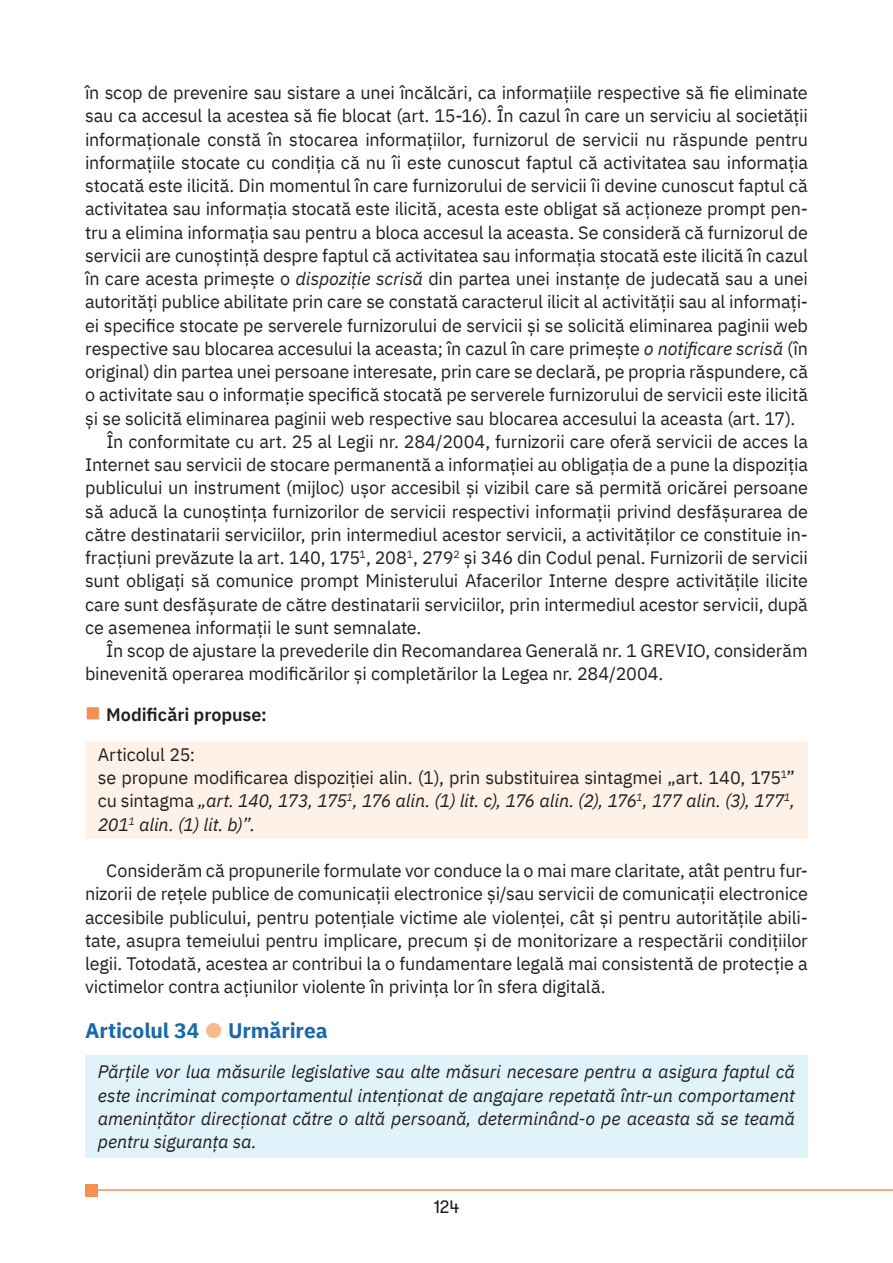
<style>
.page{position:relative;width:893px;height:1263px;background:#fff}
.page>*{position:absolute;margin:0;border:0;box-sizing:border-box;transform-origin:0 0}
.t1{font:700 21px "IBM Plex Sans";letter-spacing:-.005em;color:#1769aa}
.t2{font:18px/23.2px "IBM Plex Sans";letter-spacing:-.01em;color:#231f20}
.t3{font:italic 18px/23.2px "IBM Plex Sans";letter-spacing:-.005em;color:#231f20;text-align:justify}
.t4{font:600 18px "IBM Plex Sans";letter-spacing:-.005em;color:#231f20}
.t5{font:18px "GT Walsheim Pro";color:#231f20}
.s1{font-style:italic}
.s2{color:#f68f50}
</style>
<div class="page">
<hr style="left:89px;top:1189px;width:804px;height:2px;background:#f68f50">
<div style="left:85px;top:1184px;width:13px;height:12px;background:#f68f50"></div>
<div style="left:85px;top:1056px;width:723px;height:102px;background:#e0f2fa"></div>
<div style="left:85px;top:741px;width:723px;height:98px;background:#fef2e8"></div>
<p class="t2" style="left:85px;top:80px;width:724px">în scop de prevenire sau sistare a unei încălcări, ca informaţiile respective să fie eliminate</p>
<p class="t2" style="left:85px;top:103px;width:724px">sau ca accesul la acestea să fie blocat (art. 15-16). În cazul în care un serviciu al societăţii</p>
<p class="t2" style="left:85px;top:126px;width:724px">informaţionale constă în stocarea informaţiilor, furnizorul de servicii nu răspunde pentru</p>
<p class="t2" style="left:85px;top:149px;width:724px">informaţiile stocate cu condiţia că nu îi este cunoscut faptul că activitatea sau informaţia</p>
<p class="t2" style="left:85px;top:173px;width:724px">stocată este ilicită. Din momentul în care furnizorului de servicii îi devine cunoscut faptul că</p>
<p class="t2" style="left:85px;top:196px;width:724px">activitatea sau informaţia stocată este ilicită, acesta este obligat să acţioneze prompt pen-</p>
<p class="t2" style="left:85px;top:219px;width:724px">tru a elimina informaţia sau pentru a bloca accesul la aceasta. Se consideră că furnizorul de</p>
<p class="t2" style="left:85px;top:242px;width:724px">servicii are cunoştinţă despre faptul că activitatea sau informaţia stocată este ilicită în cazul</p>
<p class="t2" style="left:85px;top:266px;width:724px">în care acesta primeşte o <span class="s1">dispoziţie scrisă</span> din partea unei instanţe de judecată sau a unei</p>
<p class="t2" style="left:85px;top:289px;width:724px">autorităţi publice abilitate prin care se constată caracterul ilicit al activităţii sau al informaţi-</p>
<p class="t2" style="left:85px;top:312px;width:724px">ei specifice stocate pe serverele furnizorului de servicii şi se solicită eliminarea paginii web</p>
<p class="t2" style="left:85px;top:335px;width:724px">respective sau blocarea accesului la aceasta; în cazul în care primeşte <span class="s1">o notificare scrisă</span> (în</p>
<p class="t2" style="left:85px;top:359px;width:724px">original) din partea unei persoane interesate, prin care se declară, pe propria răspundere, că</p>
<p class="t2" style="left:85px;top:382px;width:724px">o activitate sau o informaţie specifică stocată pe serverele furnizorului de servicii este ilicită</p>
<p class="t2" style="left:85px;top:405px;width:712px">şi se solicită eliminarea paginii web respective sau blocarea accesului la aceasta (art. 17).</p>
<p class="t2" style="left:106px;top:428px;width:703px">În conformitate cu art. 25 al Legii nr. 284/2004, furnizorii care oferă servicii de acces la</p>
<p class="t2" style="left:85px;top:452px;width:724px">Internet sau servicii de stocare permanentă a informaţiei au obligaţia de a pune la dispoziţia</p>
<p class="t2" style="left:85px;top:475px;width:724px">publicului un instrument (mijloc) uşor accesibil şi vizibil care să permită oricărei persoane</p>
<p class="t2" style="left:85px;top:498px;width:724px">să aducă la cunoştinţa furnizorilor de servicii respectivi informaţii privind desfăşurarea de</p>
<p class="t2" style="left:85px;top:521px;width:724px">către destinatarii serviciilor, prin intermediul acestor servicii, a activităţilor ce constituie in-</p>
<p class="t2" style="left:85px;top:545px;width:724px">fracţiuni prevăzute la art. 140, 175<sup>1</sup>, 208<sup>1</sup>, 279<sup>2</sup> şi 346 din Codul penal. Furnizorii de servicii</p>
<p class="t2" style="left:85px;top:568px;width:724px">sunt obligaţi să comunice prompt Ministerului Afacerilor Interne despre activităţile ilicite</p>
<p class="t2" style="left:85px;top:591px;width:724px">care sunt desfăşurate de către destinatarii serviciilor, prin intermediul acestor servicii, după</p>
<p class="t2" style="left:85px;top:614px;width:338px">ce asemenea informaţii le sunt semnalate.</p>
<p class="t2" style="left:106px;top:638px;width:703px">În scop de ajustare la prevederile din Recomandarea Generală nr. 1 GREVIO, considerăm</p>
<p class="t2" style="left:85px;top:661px;width:580px">binevenită operarea modificărilor și completărilor la Legea nr. 284/2004.</p>
<p class="t4" style="left:85px;top:700px;width:183px"><span class="s2">■</span> Modificări propuse:</p>
<p class="t2" style="left:98px;top:741px;width:699px">Articolul 25:<br>se propune modificarea dispoziţiei alin. (1), prin substituirea sintagmei „art. 140, 175<sup>1</sup>” cu sintagma <span class="s1">„art. 140, 173, 175</span><sup>1</sup><span class="s1">, 176 alin. (1) lit. c), 176 alin. (2), 176</span><sup>1</sup><span class="s1">, 177 alin. (3), 177</span><sup>1</sup><span class="s1">, 201</span><sup>1</sup> <span class="s1">alin. (1) lit. b)”</span>.</p>
<p class="t2" style="left:85px;top:858px;width:724px;text-align:justify;text-indent:21px">Considerăm că propunerile formulate vor conduce la o mai mare claritate, atât pentru fur&shy;nizorii de reţele publice de comunicaţii electronice și/sau servicii de comunicaţii electronice accesibile publicului, pentru potențiale victime ale violenței, cât și pentru autoritățile abili&shy;tate, asupra temeiului pentru implicare, precum și de monitorizare a respectării condițiilor legii. Totodată, acestea ar contribui la o fundamentare legală mai consistentă de protecție a victimelor contra acțiunilor violente în privința lor în sfera digitală.</p>
<p class="t1" style="left:85px;top:1014px;width:116px">Articolul 34</p>
<p class="t1" style="left:228px;top:1014px;width:101px">Urmărirea</p>
<p class="t3" style="left:98px;top:1059px;width:699px">Părţile vor lua măsurile legislative sau alte măsuri necesare pentru a asigura faptul că este incriminat comportamentul intenţionat de angajare repetată într-un comportament ameninţător direcţionat către o altă persoană, determinând-o pe aceasta să se teamă pentru siguranţa sa.</p>
<p class="t5" style="left:434px;top:1195px;width:27px">124</p>
</div>
